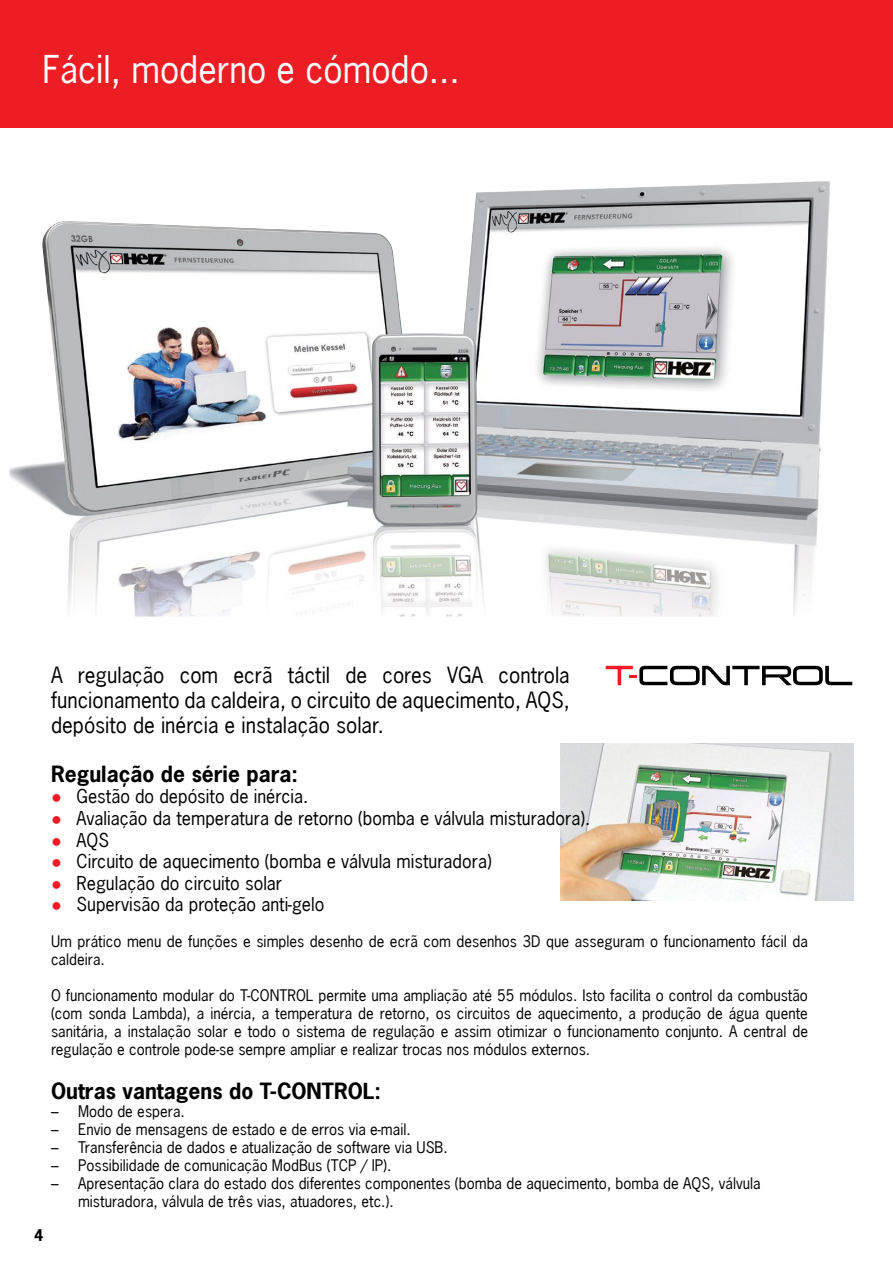
<style>
.page{position:relative;width:893px;height:1263px;background:#fff}
.page>*{position:absolute;margin:0;border:0;box-sizing:border-box;transform-origin:0 0}
.t1{font:36px "News Gothic LT";color:#fff}
.t2{font:21px/25.2px "News Gothic LT";color:#000;text-align:justify}
.t3{font:700 21px "News Gothic LT";color:#000}
.t4{font:18px "News Gothic LT";color:#000}
.t5{font:15px/18px "News Gothic LT";color:#000}
.t6{font:700 15px "News Gothic LT";color:#000}
.s1{font-family:"Arial";color:#ed1d24}
</style>
<div class="page">
<div style="left:0;top:0;width:893px;height:128px;background:#ed1d24"></div>
<img style="left:560px;top:743px;width:293px;height:158px">
<svg style="left:606px;top:666px;width:246px;height:19px"></svg>
<img style="left:9px;top:181px;width:822px;height:436px">
<h1 class="t1" style="left:43px;top:47px;width:419px">Fácil, moderno e cómodo...</h1>
<p class="t6" style="left:34px;top:1225px;width:11px">4</p>
<h2 class="t2" style="left:51px;top:662px;width:520px">A regulação com ecrã táctil de cores VGA controla funcionamento da caldeira, o circuito de aquecimento, AQS, depósito de inércia e instalação solar.</h2>
<h2 class="t3" style="left:51px;top:760px;width:249px">Regulação de série para:</h2>
<p class="t4" style="left:51px;top:785px;width:259px"><span class="s1">●</span> Gestão do depósito de inércia.</p>
<p class="t4" style="left:51px;top:807px;width:541px"><span class="s1">●</span> Avaliação da temperatura de retorno (bomba e válvula misturadora).</p>
<p class="t4" style="left:51px;top:828px;width:59px"><span class="s1">●</span> AQS</p>
<p class="t4" style="left:51px;top:850px;width:442px"><span class="s1">●</span> Circuito de aquecimento (bomba e válvula misturadora)</p>
<p class="t4" style="left:51px;top:871px;width:233px"><span class="s1">●</span> Regulação do circuito solar</p>
<p class="t4" style="left:51px;top:893px;width:275px"><span class="s1">●</span> Supervisão da proteção anti-gelo</p>
<p class="t5" style="left:51px;top:933px;width:758px">Um prático menu de funções e simples desenho de ecrã com desenhos 3D que asseguram o funcionamento fácil da caldeira.</p>
<p class="t5" style="left:51px;top:987px;width:758px;text-align:justify">O funcionamento modular do T-CONTROL permite uma ampliação até 55 módulos. Isto facilita o control da combustão (com sonda Lambda), a inércia, a temperatura de retorno, os circuitos de aquecimento, a produção de água quente sanitária, a instalação solar e todo o sistema de regulação e assim otimizar o funcionamento conjunto. A central de regulação e controle pode-se sempre ampliar e realizar trocas nos módulos externos.</p>
<h2 class="t3" style="left:51px;top:1077px;width:332px">Outras vantagens do T-CONTROL:</h2>
<p class="t5" style="left:51px;top:1102px;width:135px">– Modo de espera.</p>
<p class="t5" style="left:51px;top:1120px;width:361px">– Envio de mensagens de estado e de erros via e-mail.</p>
<p class="t5" style="left:51px;top:1138px;width:398px">– Transferência de dados e atualização de software via USB.</p>
<p class="t5" style="left:51px;top:1156px;width:342px">– Possibilidade de comunicação ModBus (TCP / IP).</p>
<p class="t5" style="left:78px;top:1174px;width:684px;text-indent:-27px">– Apresentação clara do estado dos diferentes componentes (bomba de aquecimento, bomba de AQS, válvula misturadora, válvula de três vias, atuadores, etc.).</p>
</div>
